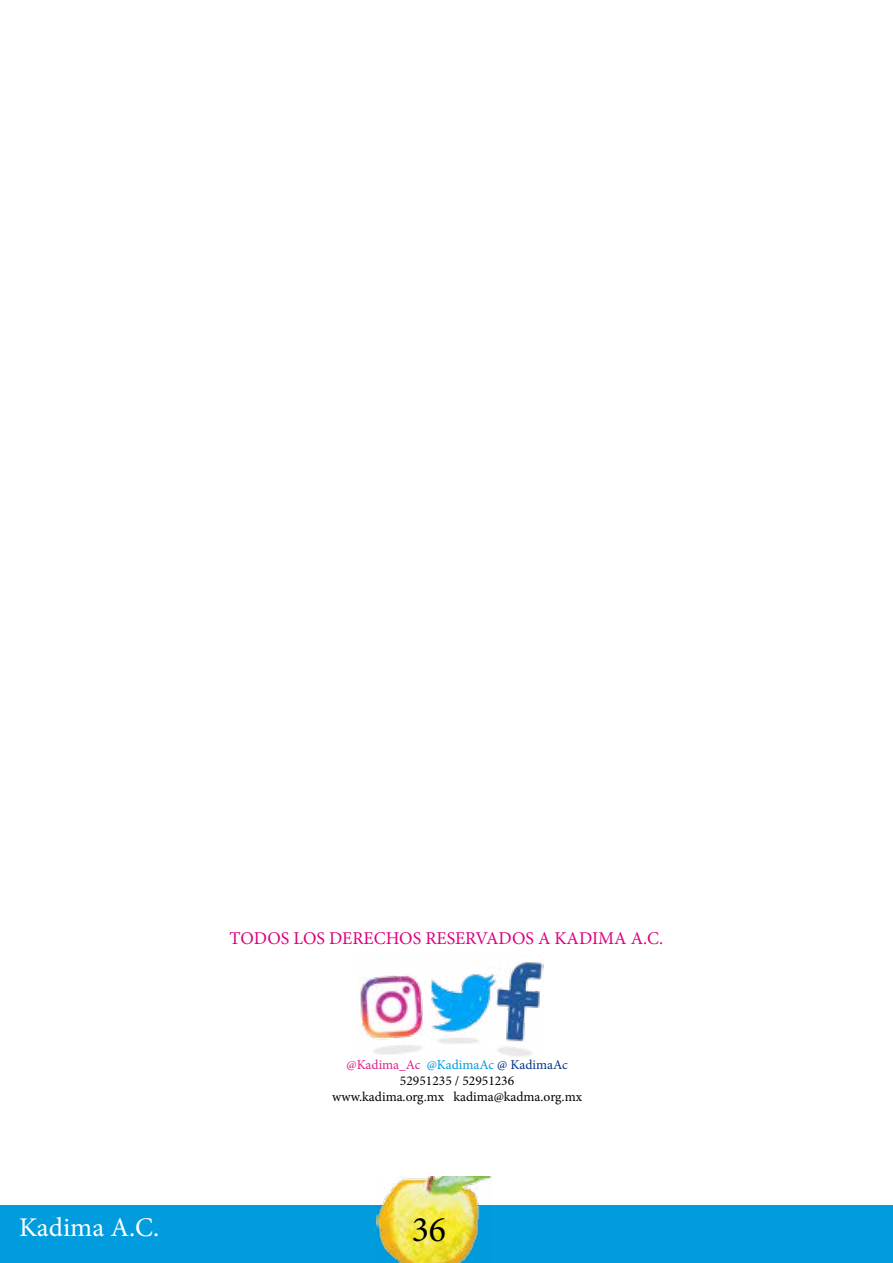
<style>
.page{position:relative;width:893px;height:1263px;background:#fff}
.page>*{position:absolute;margin:0;border:0;box-sizing:border-box;transform-origin:0 0}
.t1{font:36px "Minion Pro";color:#000}
.t2{font:27px "Minion Pro";color:#fff}
.t3{font:18px "Minion Pro";color:#db0080}
.t4{font:13.5px/16.2px "Minion Pro";color:#000;text-align:center}
.s1{color:#dd2087}
.s2{color:#009cde}
.s3{color:#003687}
</style>
<div class="page">
<div style="left:0;top:1205px;width:893px;height:58px;background:#009cde"></div>
<img style="left:377px;top:1176px;width:114px;height:87px">
<img style="left:360px;top:962px;width:183px;height:95px">
<h3 class="t3" style="left:230px;top:926px;width:435px">TODOS LOS DERECHOS RESERVADOS A KADIMA A.C.</h3>
<p class="t4" style="left:332px;top:1056px;width:251px"><span class="s1">@Kadima_Ac</span> <span class="s2">@KadimaAc</span> <span class="s3">@ KadimaAc<br></span>52951235 / 52951236<br>www.kadima.org.mx kadima@kadma.org.mx</p>
<h2 class="t2" style="left:19px;top:1210px;width:142px">Kadima A.C.</h2>
<h1 class="t1" style="left:412px;top:1205px;width:36px">36</h1>
</div>
